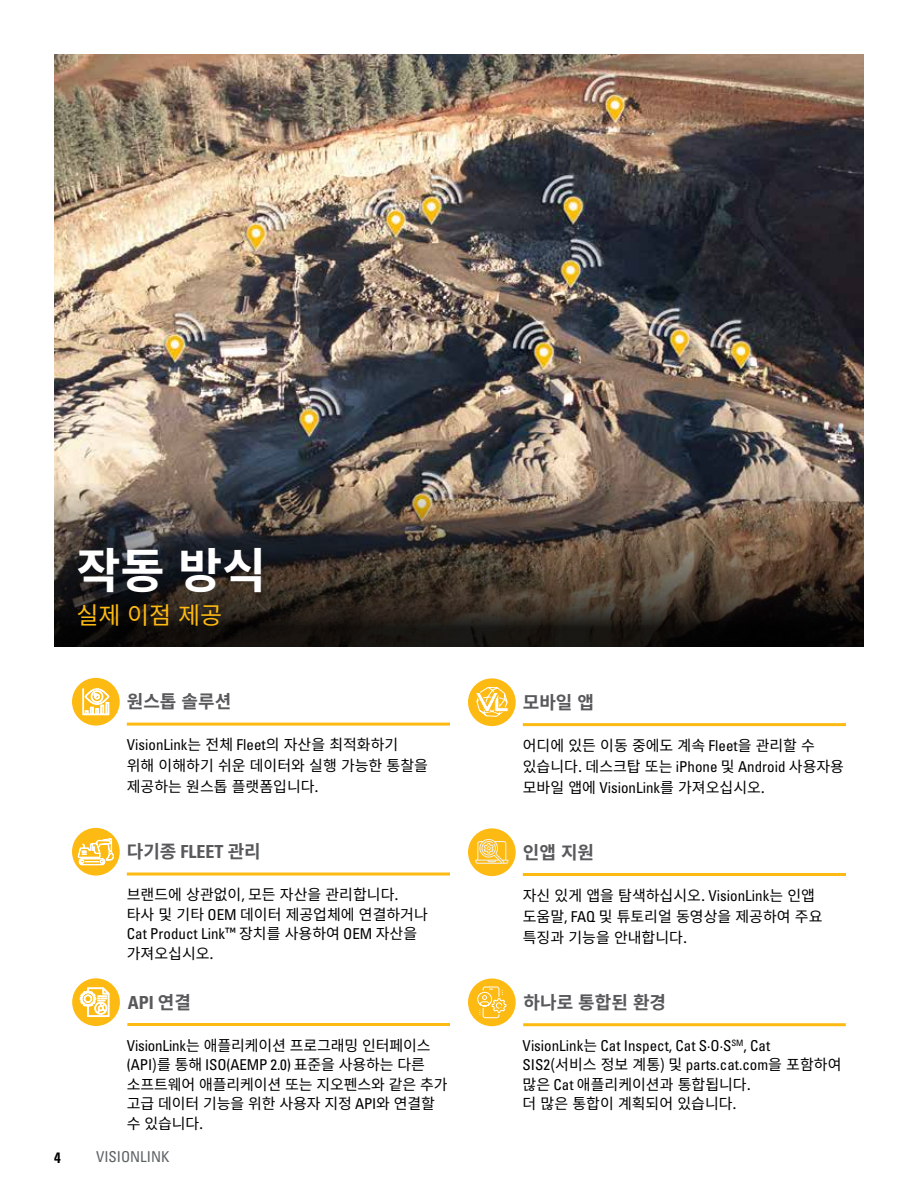
<style>
.page{position:relative;width:918px;height:1188px;background:#fff}
.page>*{position:absolute;margin:0;border:0;box-sizing:border-box;transform-origin:0 0}
.t1{font:700 48px "Noto Sans KR";color:#fff}
.t2{font:24px "Noto Sans KR";color:#fdba12}
.t3{font:700 18px "Noto Sans KR";color:#58595b}
.t4{font:700 condensed 18px "Univers LT Std";color:#58595b}
.t5{font:15px/21px "Noto Sans KR";color:#000}
.t6{font:condensed 15px/19.5px "Univers LT Std";color:#000}
.t7{font:condensed 15px "Univers LT Std";color:#5e6263}
.t8{font:15px "Univers LTCYR 67 Bold Cond";color:#000}
.s1{font-family:"Noto Sans KR";font-stretch:normal}
.s2{font-family:"Univers LT Std";font-stretch:condensed}
.s3{font-style:inherit}
</style>
<div class="page">
<img style="left:54px;top:54px;width:810px;height:172px">
<img style="left:54px;top:226px;width:810px;height:421px">
<hr style="left:127px;top:723px;width:323px;height:3px;background:#fdba12">
<div style="left:72px;top:678px;width:48px;height:48px;background:#fdba12;border-radius:50%"></div>
<svg style="left:83px;top:689px;width:26px;height:26px"></svg>
<hr style="left:127px;top:1023px;width:323px;height:3px;background:#fdba12">
<div style="left:72px;top:978px;width:48px;height:48px;background:#fdba12;border-radius:50%"></div>
<svg style="left:80px;top:988px;width:29px;height:29px"></svg>
<hr style="left:127px;top:873px;width:323px;height:3px;background:#fdba12">
<div style="left:72px;top:828px;width:48px;height:48px;background:#fdba12;border-radius:50%"></div>
<svg style="left:78px;top:838px;width:36px;height:27px"></svg>
<hr style="left:523px;top:723px;width:323px;height:3px;background:#fdba12">
<hr style="left:523px;top:873px;width:323px;height:3px;background:#fdba12">
<div style="left:468px;top:828px;width:48px;height:48px;background:#fdba12;border-radius:50%"></div>
<svg style="left:475px;top:839px;width:33px;height:25px"></svg>
<hr style="left:523px;top:1023px;width:323px;height:3px;background:#fdba12">
<div style="left:468px;top:979px;width:48px;height:47px;background:#fdba12;border-radius:50%"></div>
<div style="left:468px;top:678px;width:48px;height:48px;background:#fdba12;border-radius:50%"></div>
<svg style="left:475px;top:687px;width:34px;height:30px"></svg>
<svg style="left:477px;top:986px;width:30px;height:33px"></svg>
<h1 class="t1" style="left:76px;top:543px;width:192px">작동 방식</h1>
<h2 class="t2" style="left:76px;top:601px;width:147px">실제 이점 제공</h2>
<p class="t8" style="left:54px;top:1148px;width:8px">4</p>
<p class="t3" style="left:127px;top:691px;width:106px">원스톱 솔루션</p>
<p class="t6" style="left:127px;top:735px;width:273px">VisionLink<span class="s1">는 전체</span> Fleet<span class="s1">의 자산을 최적화하기</span></p>
<p class="t5" style="left:127px;top:756px;width:303px">위해 이해하기 쉬운 데이터와 실행 가능한 통찰을 제공하는 원스톱 플랫폼입니다.</p>
<p class="t3" style="left:127px;top:841px;width:135px">다기종 <span class="s2">FLEET</span> 관리</p>
<p class="t5" style="left:127px;top:885px;width:303px;line-height:19.5px">브랜드에 상관없이<span class="s2">,</span> 모든 자산을 관리합니다. 타사 및 기타 <span class="s2">OEM</span> 데이터 제공업체에 연결하거나</p>
<p class="t6" style="left:127px;top:924px;width:292px">Cat Product Link<span class="s1">™ 장치를 사용하여</span> OEM <span class="s1">자산을</span></p>
<p class="t5" style="left:127px;top:943px;width:88px">가져오십시오.</p>
<p class="t4" style="left:128px;top:991px;width:65px">API <span class="s1">연결</span></p>
<p class="t5" style="left:127px;top:1035px;width:305px"><span class="s2">VisionLink</span>는 애플리케이션 프로그래밍 인터페이스</p>
<p class="t6" style="left:127px;top:1055px;width:300px">(API<span class="s1">)를 통해</span> ISO(AEMP 2.0) <span class="s1">표준을 사용하는 다른</span></p>
<p class="t5" style="left:127px;top:1075px;width:322px;line-height:19.5px">소프트웨어 애플리케이션 또는 지오펜스와 같은 추가 고급 데이터 기능을 위한 사용자 지정 <span class="s2">API</span>와 연결할 수 있습니다.</p>
<p class="t7" style="left:96px;top:1147px;width:75px">VISIONLINK</p>
<p class="t3" style="left:523px;top:692px;width:73px">모바일 앱</p>
<p class="t5" style="left:523px;top:735px;width:323px">어디에 있든 이동 중에도 계속 <span class="s2">Fleet</span>을 관리할 수 있습니다. 데스크탑 또는 <span class="s2">iPhone</span> 및 <span class="s2">Android</span> 사용자용 모바일 앱에 <span class="s2">VisionLink</span>를 가져오십시오.</p>
<p class="t3" style="left:523px;top:842px;width:73px">인앱 지원</p>
<p class="t5" style="left:523px;top:885px;width:301px">자신 있게 앱을 탐색하십시오. <span class="s2">VisionLink</span>는 인앱 도움말<span class="s2">, FAQ</span> 및 튜토리얼 동영상을 제공하여 주요 특징과 기능을 안내합니다.</p>
<p class="t3" style="left:524px;top:992px;width:144px">하나로 통합된 환경</p>
<p class="t6" style="left:523px;top:1036px;width:320px">VisionLink<span class="s1">는</span> Cat Inspect, Cat S∙O∙S<sup>SM</sup><span class="s3">,</span> Cat<br>SIS2<span class="s1">(서비스 정보 계통) 및</span> parts.cat.com<span class="s1">을 포함하여</span></p>
<p class="t5" style="left:523px;top:1075px;width:230px;line-height:19.5px">많은 <span class="s2">Cat</span> 애플리케이션과 통합됩니다. 더 많은 통합이 계획되어 있습니다.</p>
</div>
